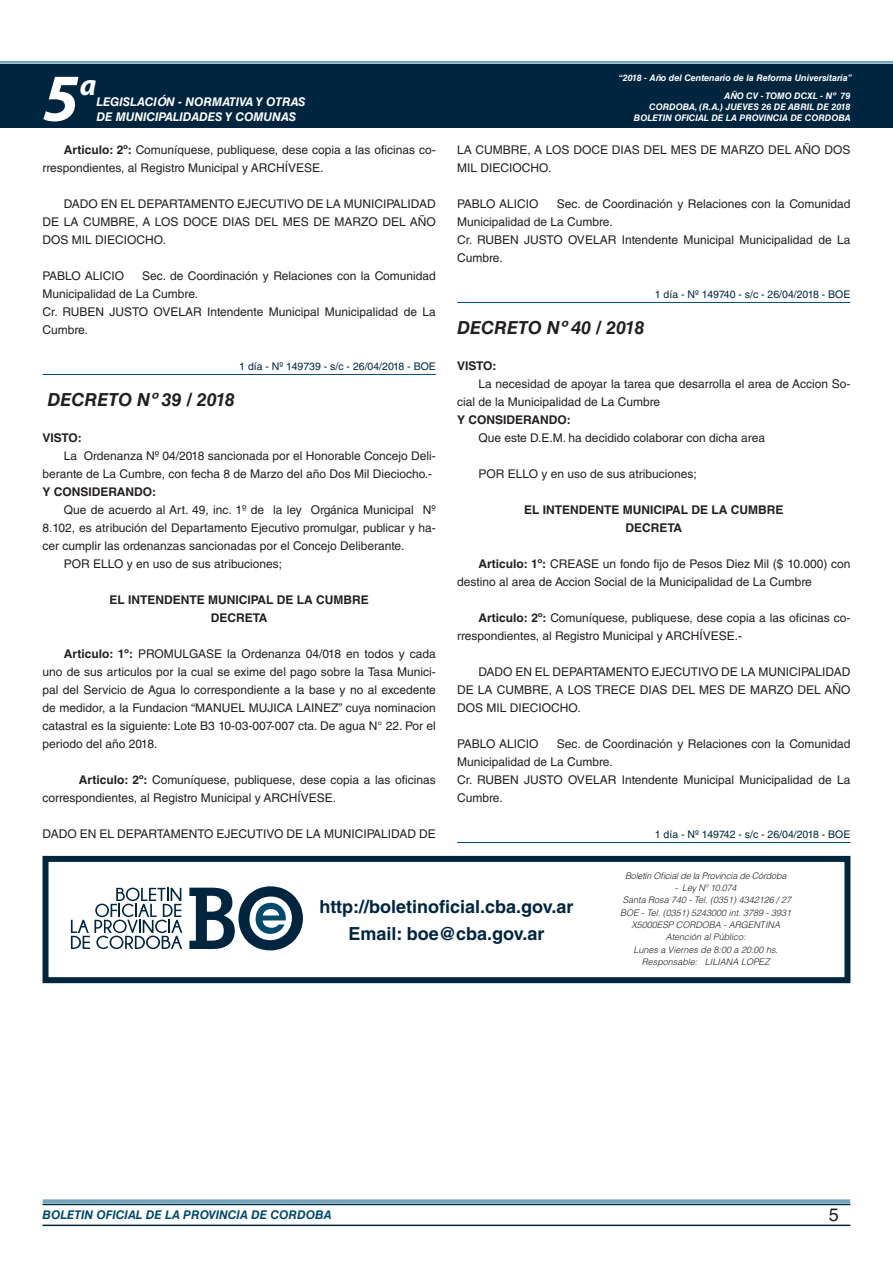
<style>
.page{position:relative;width:893px;height:1263px;background:#fff}
.page>*{position:absolute;margin:0;border:0;box-sizing:border-box;transform-origin:0 0}
.t1{font:italic 700 67.5px "Myriad Pro";color:#fff}
.t2{font:italic 700 30px "Myriad Pro";color:#fff}
.RESUELVE{font:700 18px "Helvetica LT Std";color:#00263f}
.DOC__N{font:italic 700 18px "Helvetica LT Std";color:#231f20}
.t3{font:18px "Helvetica LT Std";color:#231f20}
.TEXTO_BASE{font:12px/18px "Helvetica LT Std";color:#231f20}
.RESUELVE-2{font:700 12px "Helvetica LT Std";color:#231f20}
.t4{font:italic 700 12px "Helvetica LT Std";color:#fff}
.TEXTO_BASE-2{font:700 12px "Helvetica LT Std";color:#231f20}
.t5{font:italic 700 12px "Helvetica LT Std";color:#004b6c}
.FECHA_DE_PUBLICACIÓN{font:10.5px "Helvetica LT Std";color:#00263f}
.TEXTO_REMATE_HOJA_FI{font:italic 300 9px "Helvetica LT Std";color:#231f20}
.t6{font:italic 700 9px/10.8px "Helvetica LT Std";color:#fff;text-align:right}
.TEXTO_REMATE_HOJA_FI-2{font:italic 300 9px "Helvetica LT Std";letter-spacing:-.02em;color:#231f20}
.s1{font-weight:700}
</style>
<div class="page">
<div style="left:0;top:61px;width:893px;height:6px;background:#fff;opacity:.75"></div>
<div style="left:0;top:64px;width:893px;height:64px;background:#00263f"></div>
<hr style="left:43px;top:1224px;width:807px;height:2px;background:#00263f">
<div style="left:42px;top:1198px;width:809px;height:8px;background:#fff;opacity:.75"></div>
<hr style="left:43px;top:374px;width:393px;height:1px;background:#004b6c">
<hr style="left:457px;top:302px;width:393px;height:1px;background:#004b6c">
<hr style="left:457px;top:842px;width:393px;height:1px;background:#004b6c">
<div style="left:43px;top:856px;width:807px;height:127px;border:6px solid #00263f"></div>
<svg style="left:189px;top:886px;width:114px;height:64px"></svg>
<svg style="left:71px;top:888px;width:111px;height:61px"></svg>
<h1 class="t1" style="left:43px;top:54px;width:38px">5</h1>
<h2 class="t2" style="left:80px;top:66px;width:18px">a</h2>
<p class="t4" style="left:96px;top:95px;width:211px">LEGISLACIÓN - NORMATIVA Y OTRAS</p>
<p class="t4" style="left:96px;top:109px;width:201px">DE MUNICIPALIDADES Y COMUNAS</p>
<p class="TEXTO_BASE" style="left:43px;top:141px;width:395px;text-indent:21px"><span class="s1">Articulo: 2º:</span> Comuníquese, publiquese, dese copia a las oficinas co&shy;rrespondientes, al Registro Municipal y ARCHÍVESE.</p>
<p class="TEXTO_BASE" style="left:43px;top:195px;width:395px;text-align:justify;text-indent:21px">DADO EN EL DEPARTAMENTO EJECUTIVO DE LA MUNICIPALIDAD DE LA CUMBRE, A LOS DOCE DIAS DEL MES DE MARZO DEL AÑO DOS MIL DIECIOCHO.</p>
<p class="TEXTO_BASE" style="left:43px;top:267px;width:83px">PABLO ALICIO</p>
<p class="TEXTO_BASE" style="left:43px;top:267px;width:395px;text-indent:100px">Sec. de Coordinación y Relaciones con la Comunidad<br>Municipalidad de La Cumbre.</p>
<p class="TEXTO_BASE" style="left:43px;top:303px;width:395px">Cr. RUBEN JUSTO OVELAR Intendente Municipal Municipalidad de La<br>Cumbre.</p>
<p class="FECHA_DE_PUBLICACIÓN" style="left:239px;top:360px;width:198px">1 día - Nº 149739 - s/c - 26/04/2018 - BOE</p>
<p class="DOC__N" style="left:48px;top:388px;width:189px">DECRETO Nº 39 / 2018</p>
<p class="TEXTO_BASE-2" style="left:43px;top:430px;width:41px">VISTO:</p>
<p class="TEXTO_BASE" style="left:43px;top:447px;width:395px;text-indent:21px">La Ordenanza Nº 04/2018 sancionada por el Honorable Concejo Deli&shy;berante de La Cumbre, con fecha 8 de Marzo del año Dos Mil Dieciocho.-</p>
<p class="TEXTO_BASE-2" style="left:43px;top:484px;width:115px">Y CONSIDERANDO:</p>
<p class="TEXTO_BASE" style="left:43px;top:501px;width:395px;text-align:justify;text-indent:21px">Que de acuerdo al Art. 49, inc. 1º de la ley Orgánica Municipal Nº 8.102, es atribución del Departamento Ejecutivo promulgar, publicar y ha&shy;cer cumplir las ordenanzas sancionadas por el Concejo Deliberante.</p>
<p class="TEXTO_BASE" style="left:64px;top:555px;width:220px">POR ELLO y en uso de sus atribuciones;</p>
<p class="RESUELVE-2" style="left:109px;top:592px;width:261px">EL INTENDENTE MUNICIPAL DE LA CUMBRE</p>
<p class="RESUELVE-2" style="left:211px;top:610px;width:58px">DECRETA</p>
<p class="TEXTO_BASE" style="left:43px;top:645px;width:395px;text-align:justify;text-indent:21px"><span class="s1">Articulo: 1º:</span> PROMULGASE la Ordenanza 04/018 en todos y cada uno de sus articulos por la cual se exime del pago sobre la Tasa Munici&shy;pal del Servicio de Agua lo correspondiente a la base y no al excedente de medidor, a la Fundacion “MANUEL MUJICA LAINEZ” cuya nominacion catastral es la siguiente: Lote B3 10-03-007-007 cta. De agua N° 22. Por el periodo del año 2018.</p>
<p class="TEXTO_BASE" style="left:43px;top:771px;width:395px;text-indent:36px"><span class="s1">Articulo: 2º:</span> Comuníquese, publiquese, dese copia a las oficinas correspondientes, al Registro Municipal y ARCHÍVESE.</p>
<p class="TEXTO_BASE" style="left:43px;top:825px;width:395px">DADO EN EL DEPARTAMENTO EJECUTIVO DE LA MUNICIPALIDAD DE</p>
<p class="t6" style="left:619px;top:72px;width:235px">“2018 - Año del Centenario de la Reforma Universitaria”</p>
<p class="t6" style="left:634px;top:91px;width:218px">AÑO CV - TOMO DCXL - Nº 79<br>CORDOBA, (R.A.) JUEVES 26 DE ABRIL DE 2018<br>BOLETIN OFICIAL DE LA PROVINCIA DE CORDOBA</p>
<p class="TEXTO_BASE" style="left:457px;top:141px;width:395px">LA CUMBRE, A LOS DOCE DIAS DEL MES DE MARZO DEL AÑO DOS<br>MIL DIECIOCHO.</p>
<p class="TEXTO_BASE" style="left:457px;top:195px;width:83px">PABLO ALICIO</p>
<p class="TEXTO_BASE" style="left:457px;top:195px;width:395px;text-indent:100px">Sec. de Coordinación y Relaciones con la Comunidad<br>Municipalidad de La Cumbre.</p>
<p class="TEXTO_BASE" style="left:457px;top:231px;width:395px">Cr. RUBEN JUSTO OVELAR Intendente Municipal Municipalidad de La<br>Cumbre.</p>
<p class="FECHA_DE_PUBLICACIÓN" style="left:655px;top:288px;width:197px">1 día - Nº 149740 - s/c - 26/04/2018 - BOE</p>
<p class="DOC__N" style="left:457px;top:316px;width:189px">DECRETO Nº 40 / 2018</p>
<p class="TEXTO_BASE-2" style="left:457px;top:358px;width:41px">VISTO:</p>
<p class="TEXTO_BASE" style="left:457px;top:375px;width:395px;text-indent:21px">La necesidad de apoyar la tarea que desarrolla el area de Accion So&shy;cial de la Municipalidad de La Cumbre</p>
<p class="TEXTO_BASE-2" style="left:457px;top:412px;width:115px">Y CONSIDERANDO:</p>
<p class="TEXTO_BASE" style="left:478px;top:429px;width:288px">Que este D.E.M. ha decidido colaborar con dicha area</p>
<p class="TEXTO_BASE" style="left:478px;top:465px;width:220px">POR ELLO y en uso de sus atribuciones;</p>
<p class="RESUELVE-2" style="left:524px;top:502px;width:261px">EL INTENDENTE MUNICIPAL DE LA CUMBRE</p>
<p class="RESUELVE-2" style="left:625px;top:520px;width:58px">DECRETA</p>
<p class="TEXTO_BASE" style="left:457px;top:555px;width:395px;text-indent:21px"><span class="s1">Articulo: 1º:</span> CREASE un fondo fijo de Pesos Diez Mil ($ 10.000) con destino al area de Accion Social de la Municipalidad de La Cumbre</p>
<p class="TEXTO_BASE" style="left:457px;top:609px;width:395px;text-indent:21px"><span class="s1">Articulo: 2º:</span> Comuníquese, publiquese, dese copia a las oficinas co&shy;rrespondientes, al Registro Municipal y ARCHÍVESE.-</p>
<p class="TEXTO_BASE" style="left:457px;top:663px;width:395px;text-align:justify;text-indent:21px">DADO EN EL DEPARTAMENTO EJECUTIVO DE LA MUNICIPALIDAD DE LA CUMBRE, A LOS TRECE DIAS DEL MES DE MARZO DEL AÑO DOS MIL DIECIOCHO.</p>
<p class="TEXTO_BASE" style="left:457px;top:735px;width:83px">PABLO ALICIO</p>
<p class="TEXTO_BASE" style="left:457px;top:735px;width:395px;text-indent:100px">Sec. de Coordinación y Relaciones con la Comunidad<br>Municipalidad de La Cumbre.</p>
<p class="TEXTO_BASE" style="left:457px;top:771px;width:395px">Cr. RUBEN JUSTO OVELAR Intendente Municipal Municipalidad de La<br>Cumbre.</p>
<p class="FECHA_DE_PUBLICACIÓN" style="left:655px;top:828px;width:197px">1 día - Nº 149742 - s/c - 26/04/2018 - BOE</p>
<p class="RESUELVE" style="left:320px;top:895px;width:255px">http://boletinoficial.cba.gov.ar</p>
<p class="RESUELVE" style="left:348px;top:922px;width:198px">Email: boe@cba.gov.ar</p>
<p class="TEXTO_REMATE_HOJA_FI-2" style="left:625px;top:870px;width:163px">Boletín Oficial de la Provincia de Córdoba</p>
<p class="TEXTO_REMATE_HOJA_FI-2" style="left:675px;top:882px;width:63px">- Ley Nº 10.074</p>
<p class="TEXTO_REMATE_HOJA_FI" style="left:623px;top:894px;width:170px">Santa Rosa 740 - Tel. (0351) 4342126 / 27</p>
<p class="TEXTO_REMATE_HOJA_FI" style="left:620px;top:907px;width:173px">BOE - Tel. (0351) 5243000 int. 3789 - 3931</p>
<p class="TEXTO_REMATE_HOJA_FI" style="left:631px;top:919px;width:150px">X5000ESP CORDOBA - ARGENTINA</p>
<p class="TEXTO_REMATE_HOJA_FI" style="left:666px;top:931px;width:82px">Atención al Público:</p>
<p class="TEXTO_REMATE_HOJA_FI" style="left:633px;top:944px;width:146px">Lunes a Viernes de 8:00 a 20:00 hs.</p>
<p class="TEXTO_REMATE_HOJA_FI" style="left:642px;top:956px;width:129px">Responsable: LILIANA LOPEZ</p>
<p class="t5" style="left:43px;top:1208px;width:290px">BOLETIN OFICIAL DE LA PROVINCIA DE CORDOBA</p>
<h3 class="t3" style="left:829px;top:1204px;width:12px">5</h3>
</div>
